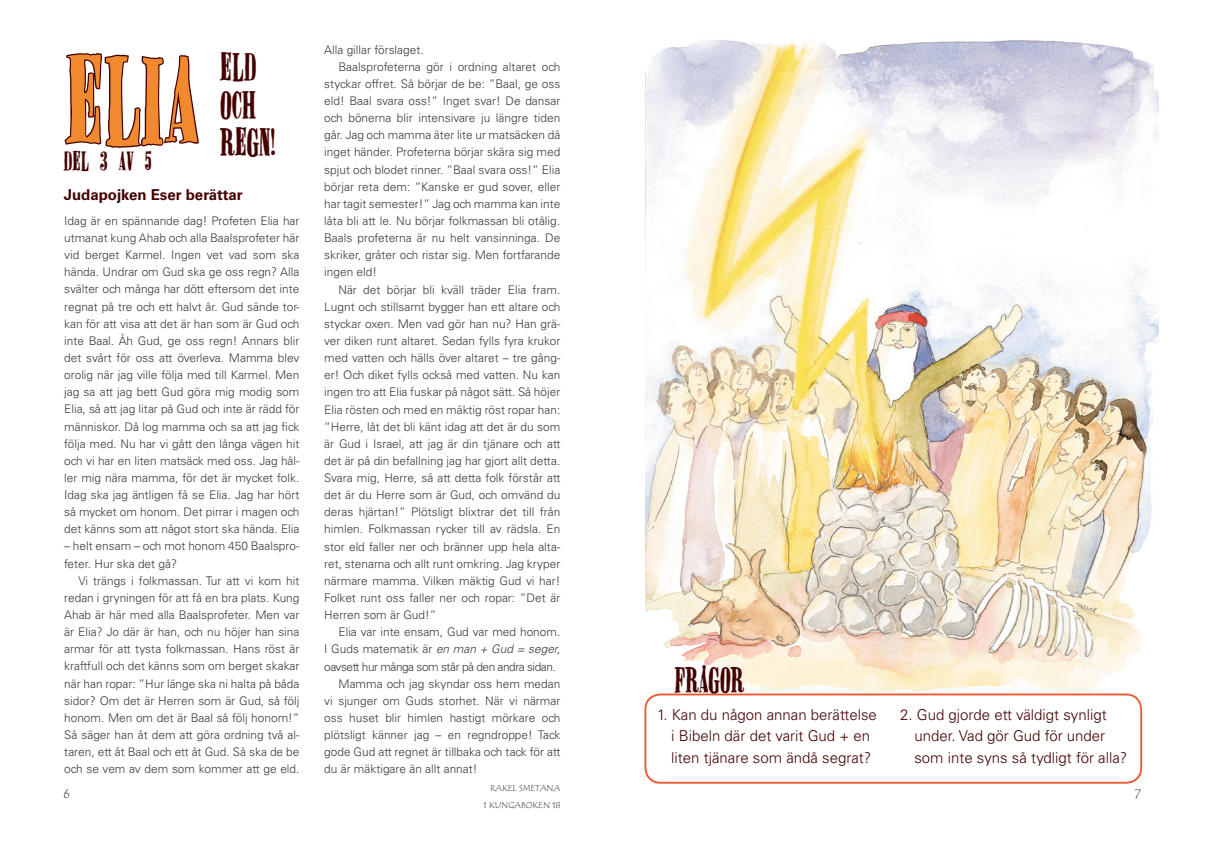
<style>
.page{position:relative;width:1205px;height:851px;background:#fff}
.page>*{position:absolute;margin:0;border:0;box-sizing:border-box;transform-origin:0 0}
.t1{font:102.5px "Miserable";color:#f1892f}
.t2{font:32.5px/37.5px "Miserable";color:#430200}
.t3{font:30px "Miserable";color:#430200}
.t4{font:22.5px "Miserable";color:#430200}
.t5{font:300 15px/21.2px "Univers LT Std";color:#430200;text-align:center}
.t6{font:700 15px "Univers LT Std";color:#430200}
.t7{font:12.5px "Tempus Sans ITC";color:#383a3b}
.t8{font:300 11.88px/17.1px "Univers LT Std";color:#383a3b;text-align:justify}
.t9{font:300 11.88px "Univers LT Std";letter-spacing:-.04em;color:#383a3b}
.t10{font:8.75px/17.1px "Tempus Sans ITC";color:#383a3b;text-align:right}
.s1{font-style:italic}
</style>
<div class="page">
<img style="left:645px;top:40px;width:513px;height:652px">
<svg style="left:64px;top:53px;width:135px;height:95px"></svg>
<svg style="left:644px;top:692px;width:499px;height:90px"></svg>
<p class="t8" style="left:324px;top:41px;width:101px">Alla gillar förslaget.</p>
<p class="t8" style="left:338px;top:58px;width:223px">Baalsprofeterna gör i ordning altaret och</p>
<p class="t8" style="left:324px;top:75px;width:238px">styckar offret. Så börjar de be: ”Baal, ge oss</p>
<p class="t8" style="left:324px;top:92px;width:238px">eld! Baal svara oss!” Inget svar! De dansar</p>
<p class="t8" style="left:324px;top:109px;width:237px">och bönerna blir intensivare ju längre tiden</p>
<p class="t8" style="left:324px;top:126px;width:237px">går. Jag och mamma äter lite ur matsäcken då</p>
<p class="t8" style="left:324px;top:144px;width:238px">inget händer. Profeterna börjar skära sig med</p>
<p class="t8" style="left:324px;top:161px;width:238px">spjut och blodet rinner. ”Baal svara oss!” Elia</p>
<p class="t8" style="left:324px;top:178px;width:238px">börjar reta dem: ”Kanske er gud sover, eller</p>
<p class="t8" style="left:324px;top:195px;width:238px">har tagit semester!” Jag och mamma kan inte</p>
<p class="t8" style="left:324px;top:212px;width:238px">låta bli att le. Nu börjar folkmassan bli otålig.</p>
<p class="t8" style="left:324px;top:229px;width:238px">Baals profeterna är nu helt vansinninga. De</p>
<p class="t8" style="left:324px;top:246px;width:238px">skriker, gråter och ristar sig. Men fortfarande</p>
<p class="t8" style="left:324px;top:263px;width:54px">ingen eld!</p>
<p class="t8" style="left:338px;top:281px;width:223px">När det börjar bli kväll träder Elia fram.</p>
<p class="t8" style="left:324px;top:298px;width:237px">Lugnt och stillsamt bygger han ett altare och</p>
<p class="t8" style="left:324px;top:315px;width:238px">styckar oxen. Men vad gör han nu? Han grä-</p>
<p class="t8" style="left:324px;top:332px;width:238px">ver diken runt altaret. Sedan fylls fyra krukor</p>
<p class="t8" style="left:324px;top:349px;width:238px">med vatten och hälls över altaret – tre gång-</p>
<p class="t8" style="left:324px;top:366px;width:237px">er! Och diket fylls också med vatten. Nu kan</p>
<p class="t8" style="left:324px;top:383px;width:237px">ingen tro att Elia fuskar på något sätt. Så höjer</p>
<p class="t8" style="left:324px;top:400px;width:238px">Elia rösten och med en mäktig röst ropar han:</p>
<p class="t8" style="left:324px;top:418px;width:238px">”Herre, låt det bli känt idag att det är du som</p>
<p class="t8" style="left:324px;top:435px;width:238px">är Gud i Israel, att jag är din tjänare och att</p>
<p class="t8" style="left:324px;top:452px;width:237px">det är på din befallning jag har gjort allt detta.</p>
<p class="t8" style="left:324px;top:469px;width:238px">Svara mig, Herre, så att detta folk förstår att</p>
<p class="t8" style="left:324px;top:486px;width:237px">det är du Herre som är Gud, och omvänd du</p>
<p class="t8" style="left:324px;top:503px;width:237px">deras hjärtan!” Plötsligt blixtrar det till från</p>
<p class="t8" style="left:324px;top:520px;width:238px">himlen. Folkmassan rycker till av rädsla. En</p>
<p class="t8" style="left:324px;top:537px;width:238px">stor eld faller ner och bränner upp hela alta-</p>
<p class="t8" style="left:324px;top:555px;width:238px">ret, stenarna och allt runt omkring. Jag kryper</p>
<p class="t8" style="left:324px;top:572px;width:238px">närmare mamma. Vilken mäktig Gud vi har!</p>
<p class="t8" style="left:324px;top:589px;width:237px">Folket runt oss faller ner och ropar: ”Det är</p>
<p class="t8" style="left:324px;top:606px;width:114px">Herren som är Gud!”</p>
<p class="t8" style="left:338px;top:623px;width:223px">Elia var inte ensam, Gud var med honom.</p>
<p class="t8" style="left:324px;top:640px;width:237px">I Guds matematik är <span class="s1">en man + Gud = seger,</span></p>
<p class="t9" style="left:324px;top:659px;width:233px">oavsett hur många som står på den andra sidan.</p>
<p class="t8" style="left:338px;top:674px;width:223px">Mamma och jag skyndar oss hem medan</p>
<p class="t8" style="left:324px;top:692px;width:238px">vi sjunger om Guds storhet. När vi närmar</p>
<p class="t8" style="left:324px;top:709px;width:237px">oss huset blir himlen hastigt mörkare och</p>
<p class="t8" style="left:324px;top:726px;width:238px">plötsligt känner jag – en regndroppe! Tack</p>
<p class="t8" style="left:324px;top:743px;width:238px">gode Gud att regnet är tillbaka och tack för att</p>
<p class="t8" style="left:324px;top:760px;width:155px">du är mäktigare än allt annat!</p>
<p class="t10" style="left:483px;top:779px;width:78px">RAKEL SMETANA<br>1 KUNGABOKEN 18</p>
<h2 class="t2" style="left:219px;top:49px;width:57px">ELD<br>OCH<br>REGN!</h2>
<h1 class="t1" style="left:64px;top:50px;width:135px">ELIA</h1>
<h3 class="t4" style="left:63px;top:150px;width:89px">DEL 3 AV 5</h3>
<p class="t6" style="left:64px;top:186px;width:180px">Judapojken Eser berättar</p>
<p class="t8" style="left:64px;top:212px;width:237px">Idag är en spännande dag! Profeten Elia har utmanat kung Ahab och alla Baalsprofeter här vid berget Karmel. Ingen vet vad som ska hända. Undrar om Gud ska ge oss regn? Alla svälter och många har dött eftersom det inte regnat på tre och ett halvt år. Gud sände tor&shy;kan för att visa att det är han som är Gud och inte Baal. Åh Gud, ge oss regn! Annars blir det svårt för oss att överleva. Mamma blev orolig när jag ville följa med till Karmel. Men jag sa att jag bett Gud göra mig modig som Elia, så att jag litar på Gud och inte är rädd för människor. Då log mamma och sa att jag fick följa med. Nu har vi gått den långa vägen hit och vi har en liten matsäck med oss. Jag hål&shy;ler mig nära mamma, för det är mycket folk.<br>Idag ska jag äntligen få se Elia. Jag har hört så mycket om honom. Det pirrar i magen och det känns som att något stort ska hända. Elia</p>
<p class="t8" style="left:64px;top:537px;width:237px">– helt ensam – och mot honom 450 Baalspro&shy;feter. Hur ska det gå?</p>
<p class="t8" style="left:64px;top:572px;width:237px;text-indent:14px">Vi trängs i folkmassan. Tur att vi kom hit redan i gryningen för att få en bra plats. Kung Ahab är här med alla Baalsprofeter. Men var är Elia? Jo där är han, och nu höjer han sina armar för att tysta folkmassan. Hans röst är kraftfull och det känns som om berget skakar när han ropar: ”Hur länge ska ni halta på båda sidor? Om det är Herren som är Gud, så följ honom. Men om det är Baal så följ honom!” Så säger han åt dem att göra ordning två al&shy;taren, ett åt Baal och ett åt Gud. Så ska de be och se vem av dem som kommer att ge eld.</p>
<h3 class="t3" style="left:674px;top:665px;width:71px">FRÅGOR</h3>
<p class="t5" style="left:657px;top:704px;width:221px">1. Kan du någon annan berättelse i Bibeln där det varit Gud + en liten tjänare som ändå segrat?</p>
<p class="t5" style="left:914px;top:704px;width:215px;text-align:left;text-indent:-14px">2. Gud gjorde ett väldigt synligt under. Vad gör Gud för under som inte syns så tydligt för alla?</p>
<p class="t7" style="left:64px;top:786px;width:8px">6</p>
<p class="t7" style="left:1135px;top:786px;width:8px">7</p>
</div>
